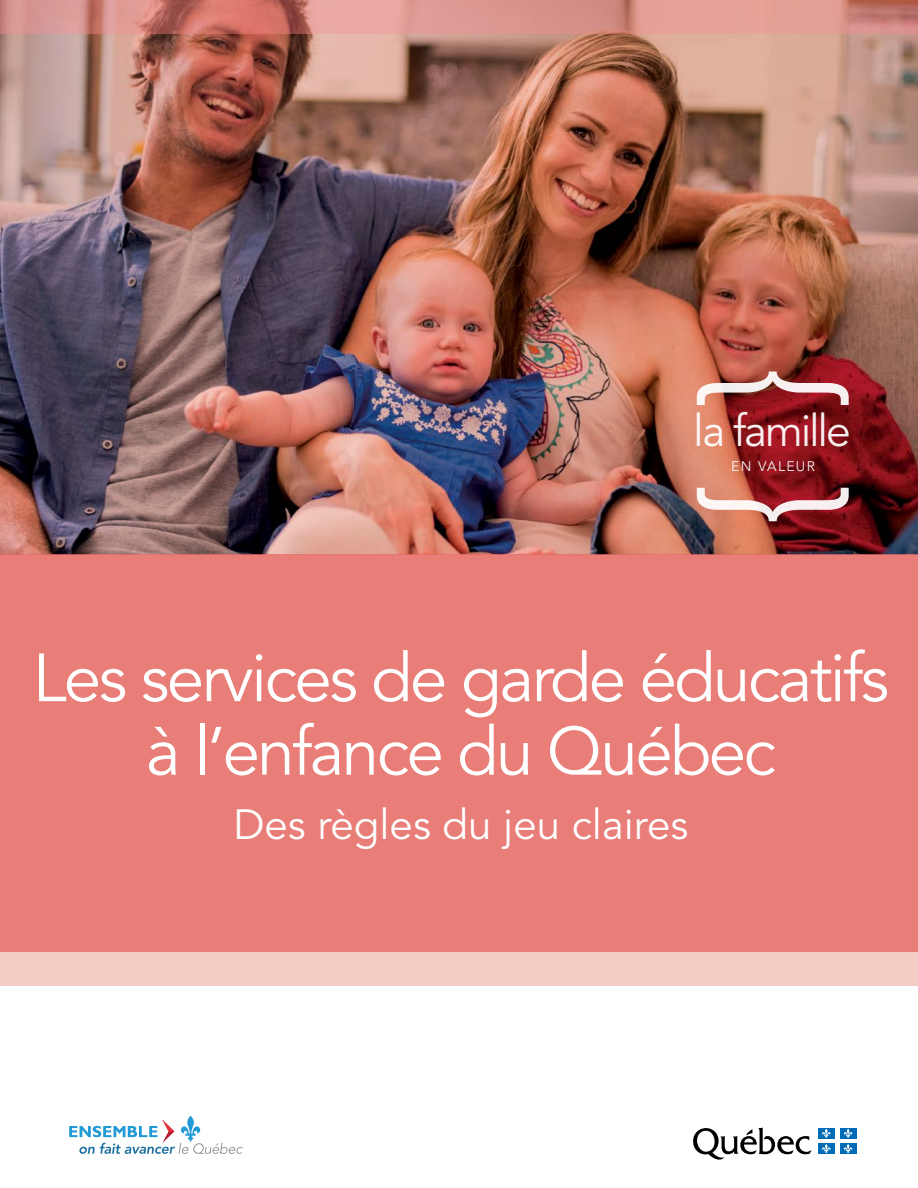
<style>
.page{position:relative;width:918px;height:1188px;background:#fff}
.page>*{position:absolute;margin:0;border:0;box-sizing:border-box;transform-origin:0 0}
.T1-Couvert{font:67.5px/73.5px "Avenir LT Std";letter-spacing:-.04em;color:#fff;text-align:center}
.t1{font:44.4px "Avenir LT Std";letter-spacing:-.05em;color:#fff}
.H2-couvert{font:42px "Avenir LT Std";color:#fff}
.t2{font:13.8px "Avenir LT Std";letter-spacing:.1em;color:#fff}
</style>
<div class="page">
<img style="left:0;top:34px;width:918px;height:520px">
<div style="left:0;top:554px;width:918px;height:398px;background:#e97e79"></div>
<div style="left:0;top:952px;width:918px;height:34px;background:#f6cdc4"></div>
<svg style="left:693px;top:1128px;width:119px;height:32px"></svg>
<div style="left:818px;top:1128px;width:17px;height:10px;background:#006bb6"></div>
<svg style="left:822px;top:1129px;width:9px;height:9px"></svg>
<div style="left:840px;top:1128px;width:17px;height:10px;background:#006bb6"></div>
<svg style="left:844px;top:1129px;width:9px;height:9px"></svg>
<div style="left:818px;top:1143px;width:17px;height:11px;background:#006bb6"></div>
<svg style="left:822px;top:1144px;width:9px;height:9px"></svg>
<div style="left:840px;top:1143px;width:17px;height:11px;background:#006bb6"></div>
<svg style="left:844px;top:1144px;width:9px;height:9px"></svg>
<svg style="left:0;top:0;width:918px;height:34px;background:#d68f86"></svg>
<svg style="left:697px;top:488px;width:152px;height:33px"></svg>
<svg style="left:697px;top:372px;width:152px;height:33px"></svg>
<svg style="left:69px;top:1116px;width:174px;height:38px"></svg>
<p class="t1" style="left:694px;top:405px;width:158px">la famille</p>
<p class="t2" style="left:731px;top:459px;width:85px">EN VALEUR</p>
<p class="T1-Couvert" style="left:33px;top:643px;width:858px">Les services de garde éducatifs à l’enfance du Québec</p>
<p class="H2-couvert" style="left:233px;top:801px;width:457px">Des règles du jeu claires</p>
</div>
